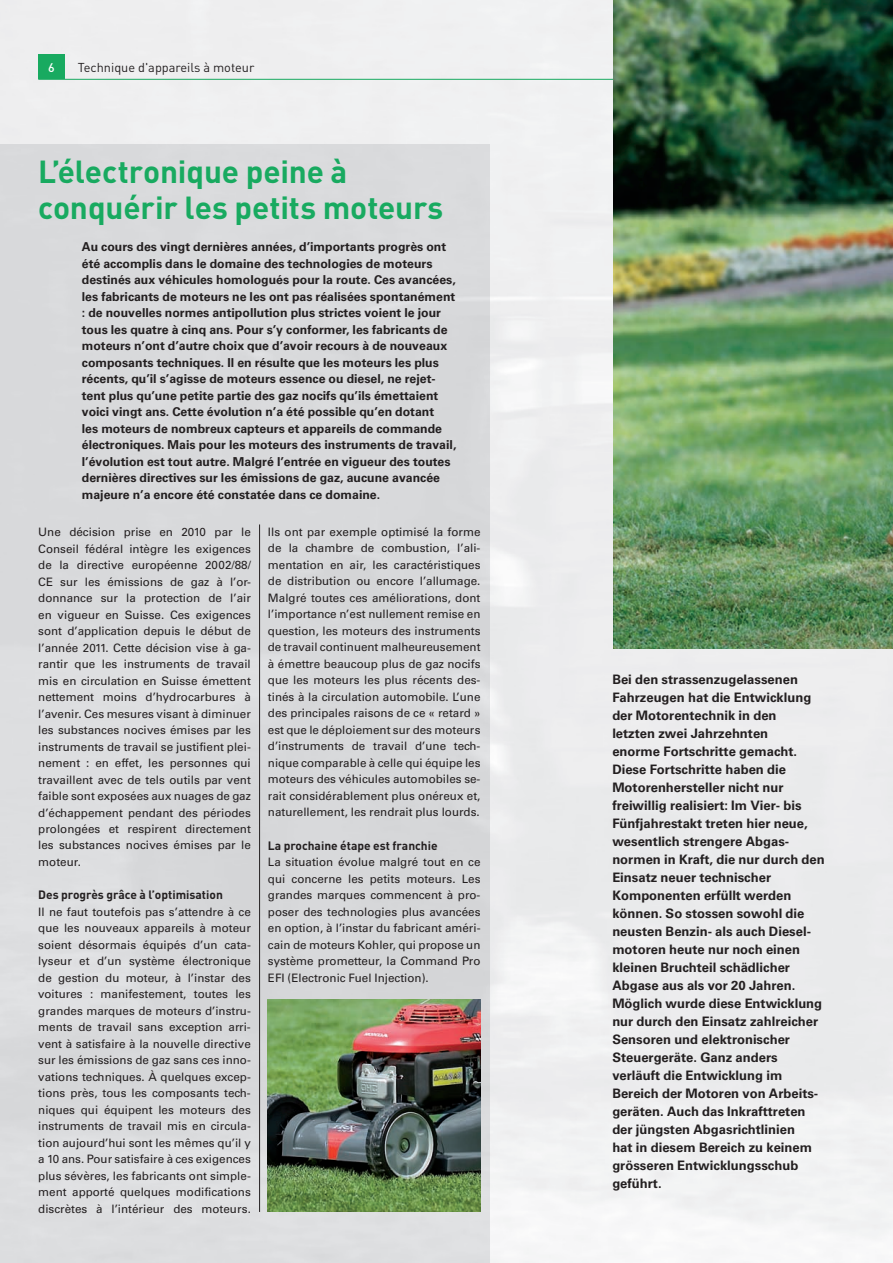
<style>
.page{position:relative;width:893px;height:1263px;background:#fff}
.page>*{position:absolute;margin:0;border:0;box-sizing:border-box;transform-origin:0 0}
.t1{font:700 31.5px/36px "DIN";letter-spacing:-.005em;color:#18aa60}
.t2{font:700 13.05px/18px "Univers";color:#231f20}
.t3{font:12.75px "DIN";color:#231f20}
.t4{font:700 12.3px/16.5px "Univers";color:#231f20}
.t5{font:500 12.3px "DIN";color:#fff}
.t6{font:700 12px "DIN";color:#231f20}
.t7{font:11.7px/16.5px "Univers";color:#231f20;text-align:justify}
</style>
<div class="page">
<img style="left:489px;top:146px;width:404px;height:1117px">
<div style="left:0;top:144px;width:489px;height:1119px;background:#d8d9db"></div>
<div style="left:38px;top:54px;width:27px;height:25px;background:#18aa60"></div>
<hr style="left:38px;top:79px;width:787px;height:1px;background:#18aa60">
<hr style="left:259px;top:524px;width:1px;height:688px;background:#231f20">
<img style="left:613px;top:0;width:280px;height:648px">
<img style="left:268px;top:999px;width:212px;height:213px">
<p class="t5" style="left:48px;top:60px;width:8px">6</p>
<p class="t3" style="left:78px;top:59px;width:178px">Technique d'appareils à moteur</p>
<h1 class="t1" style="left:38px;top:152px;width:407px">L’électronique peine à conquérir les petits moteurs</h1>
<p class="t4" style="left:82px;top:239px;width:376px">Au cours des vingt dernières années, d’importants progrès ont été accomplis dans le domaine des technologies de moteurs destinés aux véhicules homologués pour la route. Ces avancées, les fabricants de moteurs ne les ont pas réalisées spontanément : de nouvelles normes antipollution plus strictes voient le jour tous les quatre à cinq ans. Pour s’y conformer, les fabricants de moteurs n’ont d’autre choix que d’avoir recours à de nouveaux composants techniques. Il en résulte que les moteurs les plus récents, qu’il s’agisse de moteurs essence ou diesel, ne rejet&shy;tent plus qu’une petite partie des gaz nocifs qu’ils émettaient voici vingt ans. Cette évolution n’a été possible qu’en dotant<br>les moteurs de nombreux capteurs et appareils de commande électroniques. Mais pour les moteurs des instruments de travail, l’évolution est tout autre. Malgré l’entrée en vigueur des toutes dernières directives sur les émissions de gaz, aucune avancée majeure n’a encore été constatée dans ce domaine.</p>
<p class="t7" style="left:38px;top:524px;width:214px">Une décision prise en 2010 par le Conseil fédéral intègre les exigences de la directive européenne 2002/88/ CE sur les émissions de gaz à l’or&shy;donnance sur la protection de l’air en vigueur en Suisse. Ces exigences sont d’application depuis le début de l’année 2011. Cette décision vise à ga&shy;rantir que les instruments de travail mis en circulation en Suisse émettent nettement moins d’hydrocarbures à l’avenir. Ces mesures visant à diminuer les substances nocives émises par les instruments de travail se justifient plei&shy;nement : en effet, les personnes qui travaillent avec de tels outils par vent faible sont exposées aux nuages de gaz d’échappement pendant des périodes prolongées et respirent directement les substances nocives émises par le moteur.</p>
<p class="t6" style="left:38px;top:887px;width:186px">Des progrès grâce à l’optimisation</p>
<p class="t7" style="left:38px;top:903px;width:214px">Il ne faut toutefois pas s’attendre à ce que les nouveaux appareils à moteur soient désormais équipés d’un cata&shy;lyseur et d’un système électronique de gestion du moteur, à l’instar des voitures : manifestement, toutes les grandes marques de moteurs d’instru&shy;ments de travail sans exception arri&shy;vent à satisfaire à la nouvelle directive sur les émissions de gaz sans ces inno&shy;vations techniques. À quelques excep&shy;tions près, tous les composants tech&shy;niques qui équipent les moteurs des instruments de travail mis en circula&shy;tion aujourd’hui sont les mêmes qu’il y a 10 ans. Pour satisfaire à ces exigences plus sévères, les fabricants ont simple&shy;ment apporté quelques modifications discrètes à l’intérieur des moteurs.</p>
<p class="t7" style="left:268px;top:524px;width:214px">Ils ont par exemple optimisé la forme de la chambre de combustion, l’ali&shy;mentation en air, les caractéristiques de distribution ou encore l’allumage.<br>Malgré toutes ces améliorations, dont l’importance n’est nullement remise en question, les moteurs des instruments de travail continuent malheureusement à émettre beaucoup plus de gaz nocifs que les moteurs les plus récents des&shy;tinés à la circulation automobile. L’une des principales raisons de ce « retard » est que le déploiement sur des moteurs d’instruments de travail d’une tech&shy;nique comparable à celle qui équipe les moteurs des véhicules automobiles se&shy;rait considérablement plus onéreux et, naturellement, les rendrait plus lourds.</p>
<p class="t6" style="left:268px;top:837px;width:171px">La prochaine étape est franchie</p>
<p class="t7" style="left:268px;top:854px;width:214px">La situation évolue malgré tout en ce qui concerne les petits moteurs. Les grandes marques commencent à pro&shy;poser des technologies plus avancées en option, à l’instar du fabricant améri&shy;cain de moteurs Kohler, qui propose un système prometteur, la Command Pro EFI (Electronic Fuel Injection).</p>
<p class="t2" style="left:612px;top:671px;width:214px">Bei den strassenzugelassenen<br>Fahrzeugen hat die Entwicklung der Motorentechnik in den<br>letzten zwei Jahrzehnten<br>enorme Fortschritte gemacht.<br>Diese Fortschritte haben die<br>Motorenhersteller nicht nur freiwillig realisiert: Im Vier- bis<br>Fünfjahrestakt treten hier neue, wesentlich strengere Abgas&shy;normen in Kraft, die nur durch den<br>Einsatz neuer technischer<br>Komponenten erfüllt werden können. So stossen sowohl die neusten Benzin- als auch Diesel&shy;motoren heute nur noch einen kleinen Bruchteil schädlicher<br>Abgase aus als vor 20 Jahren.<br>Möglich wurde diese Entwicklung nur durch den Einsatz zahlreicher<br>Sensoren und elektronischer<br>Steuergeräte. Ganz anders verläuft die Entwicklung im<br>Bereich der Motoren von Arbeits&shy;geräten. Auch das Inkrafttreten der jüngsten Abgasrichtlinien<br>hat in diesem Bereich zu keinem grösseren Entwicklungsschub geführt.</p>
</div>
